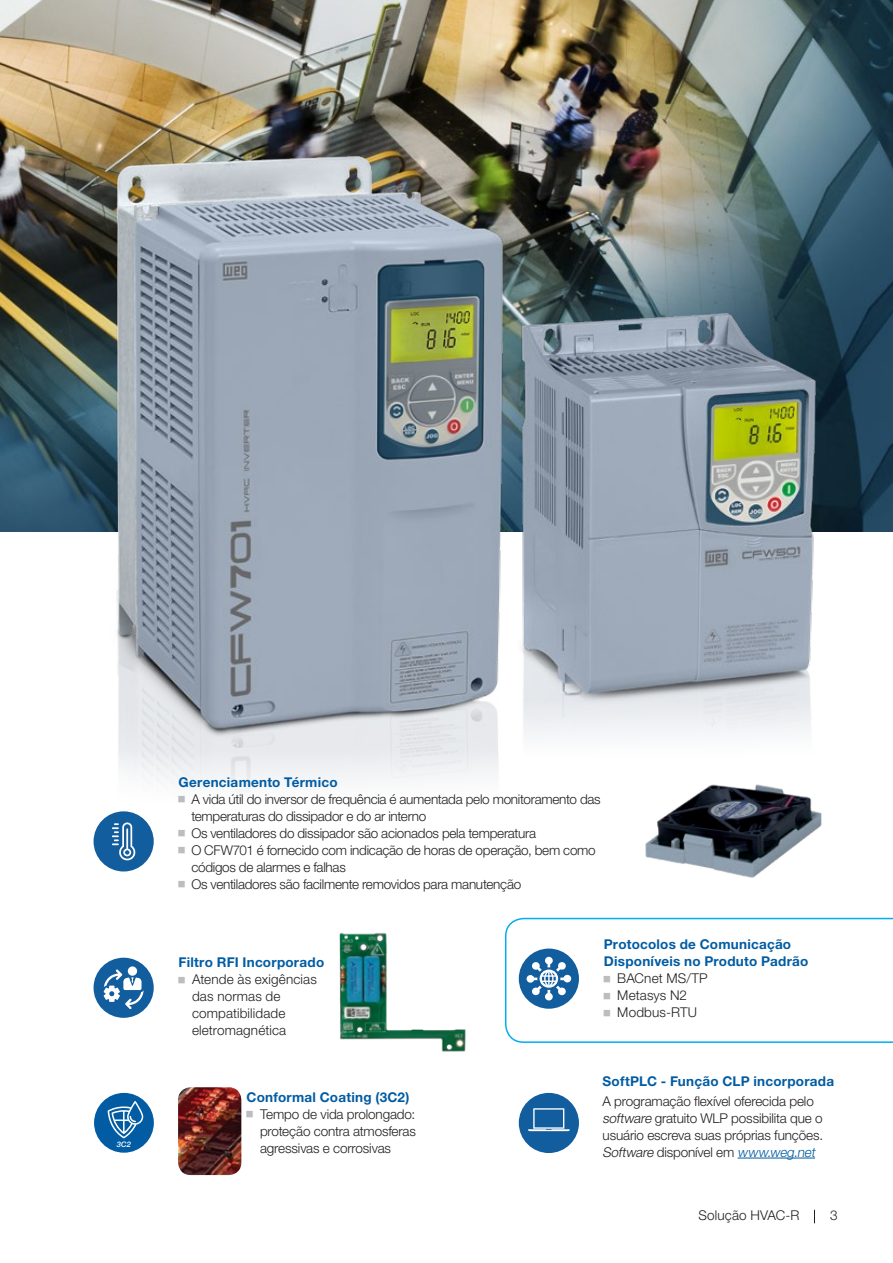
<style>
.page{position:relative;width:893px;height:1263px;background:#fff}
.page>*{position:absolute;margin:0;border:0;box-sizing:border-box;transform-origin:0 0}
.t1{font:300 13.5px/17px "Helvetica Neue LT Pro";letter-spacing:-.015em;color:#231f20}
.t2{font:700 13.5px/17px "Helvetica Neue LT Pro";letter-spacing:.02em;color:#015ca3}
.t3{font:300 13.5px/17px "Helvetica Neue LT Pro";letter-spacing:.01em;color:#231f20}
.t4{font:italic 500 7.65px "Helvetica Neue LT Pro";color:#fff}
.s1{font-style:italic}
.s2{font-style:italic;color:#015ca3}
</style>
<div class="page">
<svg style="left:814px;top:1210px;width:1px;height:13px"></svg>
<img style="left:0;top:0;width:893px;height:531px">
<img style="left:79px;top:140px;width:457px;height:732px">
<img style="left:645px;top:799px;width:177px;height:79px">
<img style="left:513px;top:313px;width:308px;height:486px">
<img style="left:339px;top:932px;width:127px;height:120px">
<div style="left:94px;top:958px;width:60px;height:60px;background:#125d9d;border-radius:50%"></div>
<div style="left:128px;top:966px;width:9px;height:10px;background:#fff;border-radius:50%"></div>
<svg style="left:104px;top:969px;width:40px;height:40px"></svg>
<div style="left:94px;top:811px;width:60px;height:60px;background:#125d9d;border-radius:50%"></div>
<svg style="left:112px;top:822px;width:24px;height:38px"></svg>
<img style="left:178px;top:1087px;width:63px;height:88px">
<div style="left:94px;top:1093px;width:60px;height:60px;background:#015ca3;border-radius:50%"></div>
<svg style="left:108px;top:1101px;width:35px;height:37px"></svg>
<hr style="left:738px;top:1158px;width:77px;height:1px;background:#015ca3">
<div style="left:519px;top:1093px;width:60px;height:60px;background:#125d9d;border-radius:50%"></div>
<svg style="left:528px;top:1108px;width:42px;height:23px"></svg>
<svg style="left:505px;top:918px;width:388px;height:125px"></svg>
<svg style="left:179px;top:796px;width:6px;height:6px"></svg>
<svg style="left:179px;top:830px;width:6px;height:6px"></svg>
<svg style="left:179px;top:847px;width:6px;height:6px"></svg>
<svg style="left:604px;top:976px;width:6px;height:6px"></svg>
<svg style="left:604px;top:993px;width:6px;height:6px"></svg>
<svg style="left:604px;top:1010px;width:6px;height:6px"></svg>
<p class="t4" style="left:117px;top:1140px;width:15px">3C2</p>
<p class="t2" style="left:179px;top:773px;width:161px">Gerenciamento Térmico</p>
<p class="t1" style="left:191px;top:790px;width:411px">A vida útil do inversor de frequência é aumentada pelo monitoramento das temperaturas do dissipador e do ar interno<br>Os ventiladores do dissipador são acionados pela temperatura<br>O CFW701 é fornecido com indicação de horas de operação, bem como códigos de alarmes e falhas<br>Os ventiladores são facilmente removidos para manutenção</p>
<p class="t2" style="left:179px;top:954px;width:147px">Filtro RFI Incorporado</p>
<p class="t3" style="left:192px;top:971px;width:126px">Atende às exigências das normas de compatibilidade eletromagnética</p>
<p class="t2" style="left:247px;top:1088px;width:164px">Conformal Coating (3C2)</p>
<p class="t1" style="left:260px;top:1105px;width:157px;text-align:justify">Tempo de vida prolongado: proteção contra atmosferas agressivas e corrosivas</p>
<p class="t2" style="left:604px;top:936px;width:206px">Protocolos de Comunicação<br>Disponíveis no Produto Padrão</p>
<p class="t3" style="left:617px;top:970px;width:92px">BACnet MS/TP<br>Metasys N2<br>Modbus-RTU</p>
<p class="t2" style="left:603px;top:1072px;width:233px">SoftPLC - Função CLP incorporada</p>
<p class="t1" style="left:603px;top:1092px;width:222px">A programação flexível oferecida pelo <span class="s1">software</span> gratuito WLP possibilita que o usuário escreva suas próprias funções.<br><span class="s1">Software</span> d i s p o n ív e l e m <span class="s2">www.weg.net</span></p>
<p class="t3" style="left:698px;top:1207px;width:103px">Solução HVAC-R</p>
<p class="t1" style="left:830px;top:1207px;width:9px">3</p>
</div>
